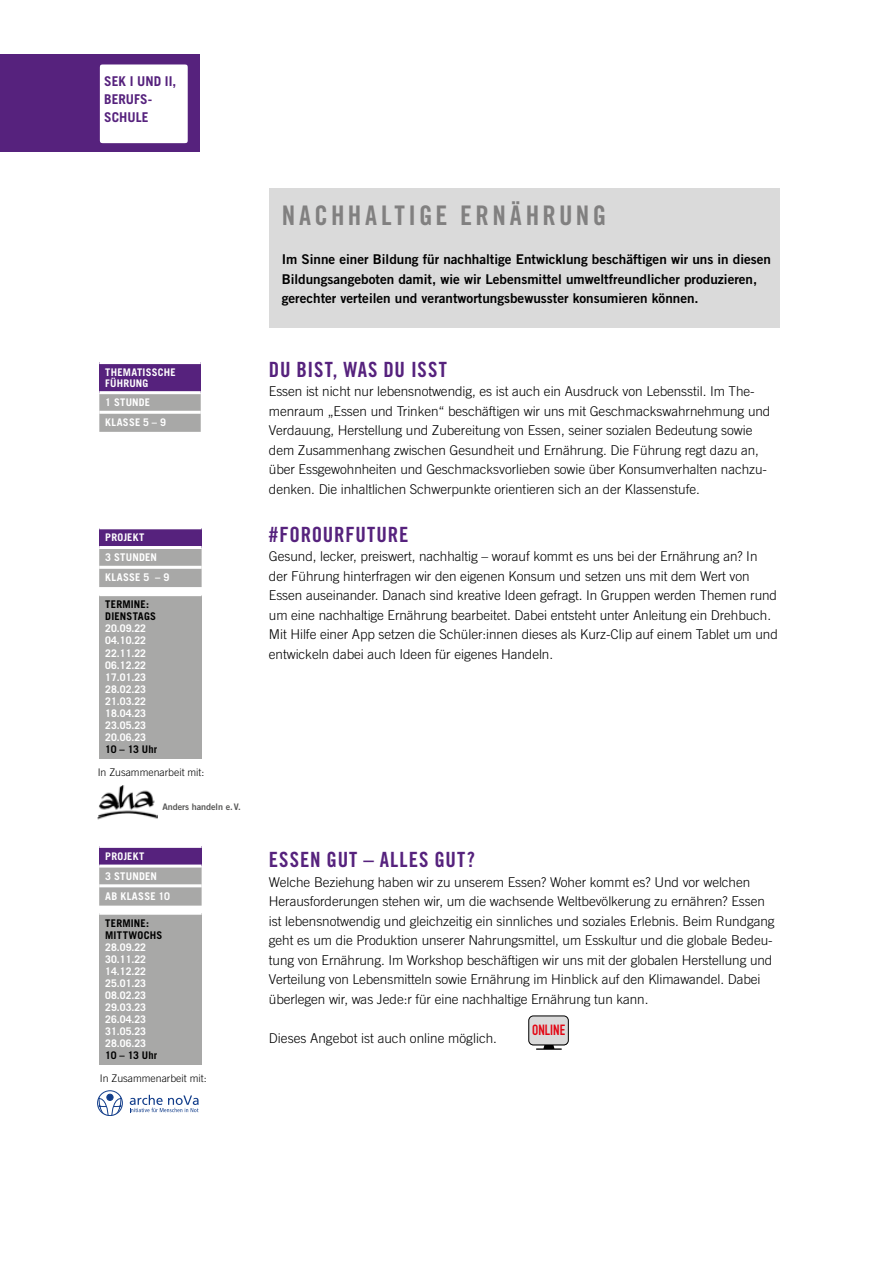
<style>
.page{position:relative;width:893px;height:1263px;background:#fff}
.page>*{position:absolute;margin:0;border:0;box-sizing:border-box;transform-origin:0 0}
.t1{font:27px "Trade Gothic LT Pro Bd Cn 20";letter-spacing:.125em;color:#818080}
.t2{font:21px "Trade Gothic LT Pro Bd Cn 20";letter-spacing:.04em;color:#56227d}
.t3{font:700 14.55px "DIN Condensed";color:#e30613}
.t4{font:300 13.5px/19.5px "Trade Gothic LT Pro";letter-spacing:-.005em;color:#000}
.t5{font:13.5px/19.5px "Trade Gothic LT Pro Bd 2";color:#000}
.t6{font:700 13.5px/18px "Trade Gothic LT Pro";color:#56227d}
.t7{font:700 10.65px/19.8px "Trade Gothic LT Pro";letter-spacing:.025em;color:#fff}
.t8{font:700 10.65px/12.1px "Trade Gothic LT Pro";letter-spacing:.02em;color:#000}
.t9{font:700 10.5px/12px "Trade Gothic LT Pro";color:#fff;text-align:justify}
.t10{font:300 10.5px "Trade Gothic LT Pro";color:#000}
.t11{font:700 10.5px/19.6px "Trade Gothic LT Pro";letter-spacing:.025em;color:#fff}
.t12{font:700 10.5px "Trade Gothic LT Pro";letter-spacing:-.01em;color:#000}
.t13{font:9px "Trade Gothic LT Pro Bd 2";letter-spacing:-.005em;color:#575756}
</style>
<div class="page">
<div style="left:269px;top:188px;width:510px;height:139px;background:#dadada"></div>
<div style="left:0;top:54px;width:199px;height:98px;background:#56227d"></div>
<div style="left:100px;top:64px;width:88px;height:79px;background:#fff;border-radius:3px"></div>
<div style="left:99px;top:528px;width:103px;height:19px;background:#56227d"></div>
<div style="left:99px;top:549px;width:103px;height:38px;background:#a8a8a7"></div>
<hr style="left:99px;top:526px;width:103px;height:3px;background:#fff">
<hr style="left:99px;top:546px;width:103px;height:3px;background:#fff">
<hr style="left:99px;top:566px;width:103px;height:3px;background:#fff">
<div style="left:99px;top:595px;width:103px;height:163px;background:#a8a8a7"></div>
<hr style="left:99px;top:593px;width:103px;height:3px;background:#fff">
<div style="left:99px;top:846px;width:103px;height:20px;background:#56227d"></div>
<svg style="left:99px;top:867px;width:103px;height:39px;background:#ababaa"></svg>
<hr style="left:99px;top:845px;width:103px;height:3px;background:#fff">
<hr style="left:99px;top:864px;width:103px;height:3px;background:#fff">
<hr style="left:99px;top:884px;width:103px;height:3px;background:#fff">
<div style="left:99px;top:913px;width:103px;height:152px;background:#a8a8a7"></div>
<hr style="left:99px;top:912px;width:103px;height:3px;background:#fff">
<img style="left:98px;top:785px;width:60px;height:35px">
<div style="left:97px;top:1090px;width:26px;height:26px;border:1px solid #123d8a;border-radius:50%"></div>
<svg style="left:98px;top:1094px;width:24px;height:21px"></svg>
<div style="left:106px;top:1094px;width:7px;height:7px;border:1px solid #123d8a;border-radius:50%"></div>
<svg style="left:130px;top:1095px;width:69px;height:17px"></svg>
<svg style="left:530px;top:1044px;width:37px;height:6px"></svg>
<div style="left:529px;top:1016px;width:39px;height:29px;background:#dadada;border-radius:5px"></div>
<div style="left:528px;top:1015px;width:41px;height:30px;border:1px solid #000;border-radius:5px"></div>
<div style="left:99px;top:363px;width:102px;height:30px;background:#56227d"></div>
<svg style="left:99px;top:394px;width:102px;height:38px;background:#a9a9a8"></svg>
<hr style="left:99px;top:361px;width:102px;height:3px;background:#fff">
<hr style="left:99px;top:391px;width:102px;height:3px;background:#fff">
<hr style="left:99px;top:411px;width:102px;height:3px;background:#fff">
<p class="t6" style="left:104px;top:72px;width:74px">SEK I UND II,<br>BERUFS-<br>SCHULE</p>
<p class="t9" style="left:105px;top:367px;width:72px;line-height:10.5px">THEMATISSCHE<br>FÜHRUNG</p>
<p class="t11" style="left:105px;top:392px;width:62px">1 STUNDE<br>KLASSE 5 – 9</p>
<p class="t11" style="left:105px;top:528px;width:41px">PROJEKT</p>
<p class="t7" style="left:105px;top:547px;width:66px">3 STUNDEN<br>KLASSE 5 – 9</p>
<p class="t8" style="left:105px;top:598px;width:52px">TERMINE:<br>DIENSTAGS</p>
<p class="t9" style="left:105px;top:623px;width:42px">20.09.22<br>04.10.22<br>22.11.22<br>06.12.22<br>17.01.23<br>28.02.23<br>21.03.22<br>18.04.23<br>23.05.23<br>20.06.23</p>
<p class="t12" style="left:105px;top:742px;width:54px">10 – 13 Uhr</p>
<p class="t10" style="left:98px;top:766px;width:108px">In Zusammenarbeit mit:</p>
<p class="t13" style="left:162px;top:801px;width:80px">Anders handeln e.V.</p>
<p class="t11" style="left:105px;top:846px;width:41px">PROJEKT</p>
<p class="t7" style="left:105px;top:866px;width:66px">3 STUNDEN<br>AB KLASSE 10</p>
<p class="t8" style="left:105px;top:917px;width:59px">TERMINE:<br>MITTWOCHS</p>
<p class="t9" style="left:105px;top:941px;width:42px">28.09.22<br>30.11.22<br>14.12.22<br>25.01.23<br>08.02.23<br>29.03.23<br>26.04.23<br>31.05.23<br>28.06.23</p>
<p class="t12" style="left:105px;top:1049px;width:54px">10 – 13 Uhr</p>
<p class="t10" style="left:100px;top:1071px;width:108px">In Zusammenarbeit mit:</p>
<h1 class="t1" style="left:282px;top:199px;width:326px">NACHHALTIGE ERNÄHRUNG</h1>
<p class="t5" style="left:282px;top:249px;width:491px">Im Sinne einer Bildung für nachhaltige Entwicklung beschäftigen wir uns in diesen<br>Bildungsangeboten damit, wie wir Lebensmittel umweltfreundlicher produzieren, gerechter verteilen und verantwortungsbewusster konsumieren können.</p>
<h2 class="t2" style="left:269px;top:356px;width:179px">DU BIST, WAS DU ISST</h2>
<p class="t4" style="left:269px;top:381px;width:503px">Essen ist nicht nur lebensnotwendig, es ist auch ein Ausdruck von Lebensstil. Im The&shy;menraum „Essen und Trinken“ beschäftigen wir uns mit Geschmackswahrnehmung und Verdauung, Herstellung und Zubereitung von Essen, seiner sozialen Bedeutung sowie dem Zusammenhang zwischen Gesundheit und Ernährung. Die Führung regt dazu an, über Essgewohnheiten und Geschmacksvorlieben sowie über Konsumverhalten nachzu&shy;denken. Die inhaltlichen Schwerpunkte orientieren sich an der Klassenstufe.</p>
<h2 class="t2" style="left:269px;top:521px;width:141px">#FOROURFUTURE</h2>
<p class="t4" style="left:269px;top:546px;width:510px">Gesund, lecker, preiswert, nachhaltig – worauf kommt es uns bei der Ernährung an? In der Führung hinterfragen wir den eigenen Konsum und setzen uns mit dem Wert von Essen auseinander. Danach sind kreative Ideen gefragt. In Gruppen werden Themen rund um eine nachhaltige Ernährung bearbeitet. Dabei entsteht unter Anleitung ein Drehbuch.<br>Mit Hilfe einer App setzen die Schüler:innen dieses als Kurz-Clip auf einem Tablet um und entwickeln dabei auch Ideen für eigenes Handeln.</p>
<h2 class="t2" style="left:269px;top:847px;width:207px">ESSEN GUT – ALLES GUT?</h2>
<p class="t4" style="left:269px;top:872px;width:507px">Welche Beziehung haben wir zu unserem Essen? Woher kommt es? Und vor welchen Herausforderungen stehen wir, um die wachsende Weltbevölkerung zu ernähren? Essen ist lebensnotwendig und gleichzeitig ein sinnliches und soziales Erlebnis. Beim Rundgang geht es um die Produktion unserer Nahrungsmittel, um Esskultur und die globale Bedeu&shy;tung von Ernährung. Im Workshop beschäftigen wir uns mit der globalen Herstellung und Verteilung von Lebensmitteln sowie Ernährung im Hinblick auf den Klimawandel. Dabei überlegen wir, was Jede:r für eine nachhaltige Ernährung tun kann.</p>
<p class="t4" style="left:269px;top:1028px;width:230px">Dieses Angebot ist auch online möglich.</p>
<p class="t3" style="left:532px;top:1020px;width:34px">ONLINE</p>
</div>
